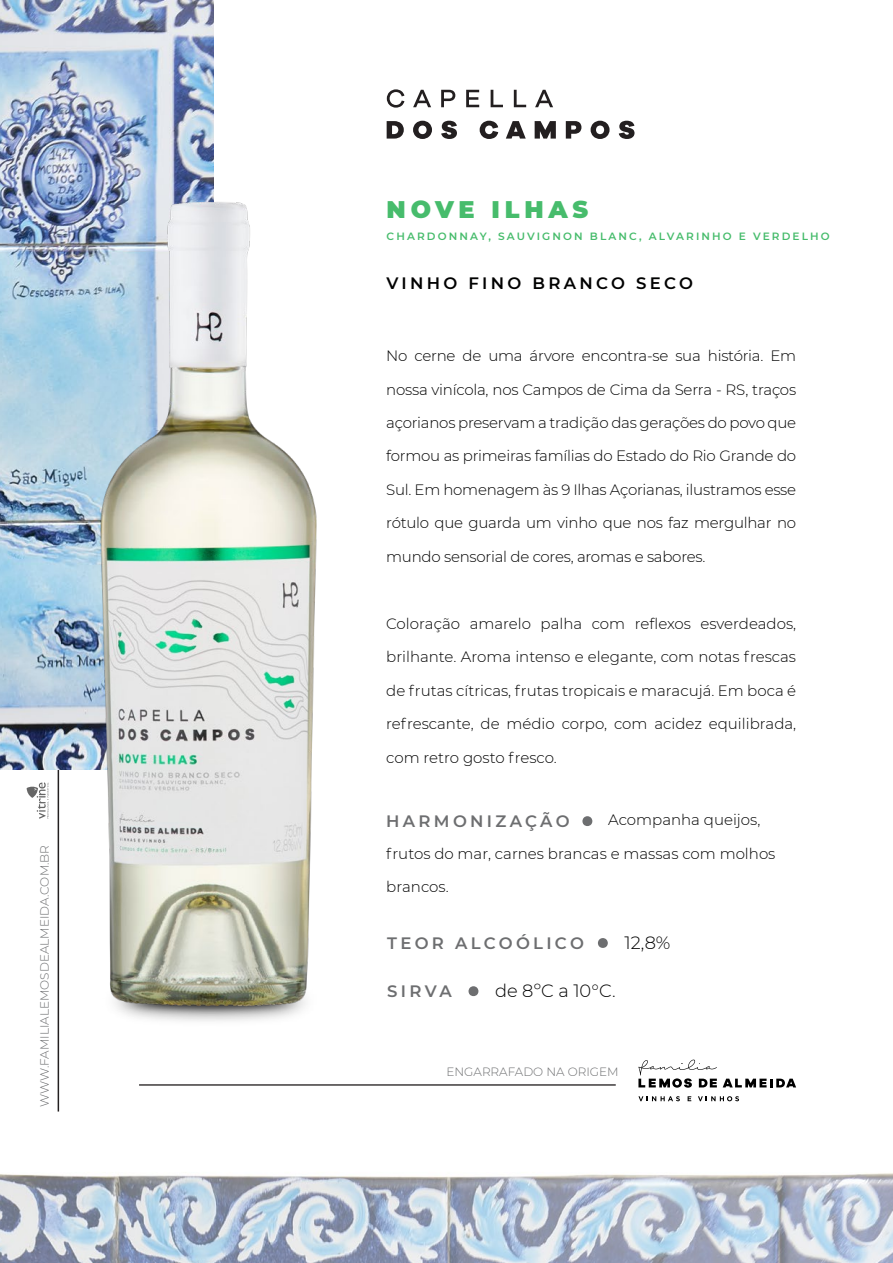
<style>
.page{position:relative;width:893px;height:1263px;background:#fff}
.page>*{position:absolute;margin:0;border:0;box-sizing:border-box;transform-origin:0 0}
.t1{font:900 24px "Montserrat";letter-spacing:.2em;color:#47bc6c}
.t2{font:300 17.85px "Montserrat";color:#000100}
.t3{font:600 16.5px "Montserrat";letter-spacing:.2em;color:#6d6e70}
.t4{font:600 16.5px "Montserrat";letter-spacing:.2em;color:#000100}
.t5{font:300 15px "Montserrat";letter-spacing:-.015em;color:#000100}
.t6{font:300 12px "Montserrat";color:#6d6e70}
.t7{font:600 10.5px "Montserrat";letter-spacing:.2em;color:#47bc6c}
</style>
<div class="page">
<img style="left:0;top:1173px;width:893px;height:90px">
<svg style="left:598px;top:938px;width:10px;height:10px"></svg>
<svg style="left:469px;top:986px;width:9px;height:10px"></svg>
<svg style="left:387px;top:89px;width:17px;height:19px"></svg>
<svg style="left:413px;top:90px;width:18px;height:17px"></svg>
<svg style="left:441px;top:90px;width:14px;height:17px"></svg>
<svg style="left:466px;top:90px;width:13px;height:17px"></svg>
<svg style="left:491px;top:90px;width:12px;height:17px"></svg>
<svg style="left:514px;top:90px;width:12px;height:17px"></svg>
<svg style="left:535px;top:90px;width:18px;height:17px"></svg>
<svg style="left:387px;top:121px;width:17px;height:18px"></svg>
<svg style="left:413px;top:121px;width:19px;height:18px"></svg>
<svg style="left:441px;top:121px;width:16px;height:18px"></svg>
<svg style="left:480px;top:121px;width:18px;height:18px"></svg>
<svg style="left:506px;top:121px;width:20px;height:18px"></svg>
<svg style="left:535px;top:121px;width:21px;height:18px"></svg>
<svg style="left:566px;top:121px;width:15px;height:18px"></svg>
<svg style="left:591px;top:121px;width:19px;height:18px"></svg>
<svg style="left:619px;top:121px;width:15px;height:18px"></svg>
<hr style="left:58px;top:656px;width:1px;height:455px;background:#231f20">
<svg style="left:582px;top:816px;width:10px;height:10px"></svg>
<svg style="left:27px;top:782px;width:22px;height:37px"></svg>
<img style="left:0;top:0;width:214px;height:770px">
<img style="left:88px;top:177px;width:229px;height:844px">
<hr style="left:139px;top:1084px;width:477px;height:1px;background:#231f20">
<svg style="left:638px;top:1059px;width:79px;height:29px"></svg>
<svg style="left:723px;top:1079px;width:73px;height:8px"></svg>
<svg style="left:638px;top:1096px;width:42px;height:5px"></svg>
<svg style="left:688px;top:1096px;width:3px;height:5px"></svg>
<svg style="left:698px;top:1096px;width:41px;height:5px"></svg>
<p class="t6" style="left:36px;top:1107px;width:264px;rotate:-90deg">WWW.FAMILIALEMOSDEALMEIDA.COM.BR</p>
<h1 class="t1" style="left:387px;top:192px;width:203px">NOVE ILHAS</h1>
<p class="t7" style="left:387px;top:228px;width:445px">CHARDONNAY, SAUVIGNON BLANC, ALVARINHO E VERDELHO</p>
<p class="t4" style="left:386px;top:271px;width:308px">VINHO FINO BRANCO SECO</p>
<p class="t5" style="left:386px;top:346px;width:411px">No cerne de uma árvore encontra-se sua história. Em</p>
<p class="t5" style="left:386px;top:379px;width:411px">nossa vinícola, nos Campos de Cima da Serra - RS, traços</p>
<p class="t5" style="left:386px;top:412px;width:411px">açorianos preservam a tradição das gerações do povo que</p>
<p class="t5" style="left:386px;top:446px;width:411px">formou as primeiras famílias do Estado do Rio Grande do</p>
<p class="t5" style="left:386px;top:479px;width:411px">Sul. Em homenagem às 9 Ilhas Açorianas, ilustramos esse</p>
<p class="t5" style="left:386px;top:513px;width:411px">rótulo que guarda um vinho que nos faz mergulhar no</p>
<p class="t5" style="left:386px;top:546px;width:321px">mundo sensorial de cores, aromas e sabores.</p>
<p class="t5" style="left:386px;top:613px;width:411px">Coloração amarelo palha com reflexos esverdeados,</p>
<p class="t5" style="left:386px;top:647px;width:411px">brilhante. Aroma intenso e elegante, com notas frescas</p>
<p class="t5" style="left:386px;top:680px;width:411px">de frutas cítricas, frutas tropicais e maracujá. Em boca é</p>
<p class="t5" style="left:386px;top:714px;width:411px">refrescante, de médio corpo, com acidez equilibrada,</p>
<p class="t5" style="left:386px;top:747px;width:172px">com retro gosto fresco.</p>
<p class="t3" style="left:386px;top:809px;width:185px">HARMONIZAÇÃO</p>
<p class="t5" style="left:608px;top:810px;width:154px">Acompanha queijos,</p>
<p class="t5" style="left:386px;top:843px;width:391px">frutos do mar, carnes brancas e massas com molhos</p>
<p class="t5" style="left:386px;top:877px;width:64px">brancos.</p>
<p class="t3" style="left:387px;top:931px;width:198px">TEOR ALCOÓLICO</p>
<p class="t2" style="left:624px;top:930px;width:47px">12,8%</p>
<p class="t3" style="left:387px;top:980px;width:66px">SIRVA</p>
<p class="t2" style="left:495px;top:979px;width:122px">de 8ºC a 10°C.</p>
<p class="t6" style="left:446px;top:1064px;width:174px">ENGARRAFADO NA ORIGEM</p>
</div>
